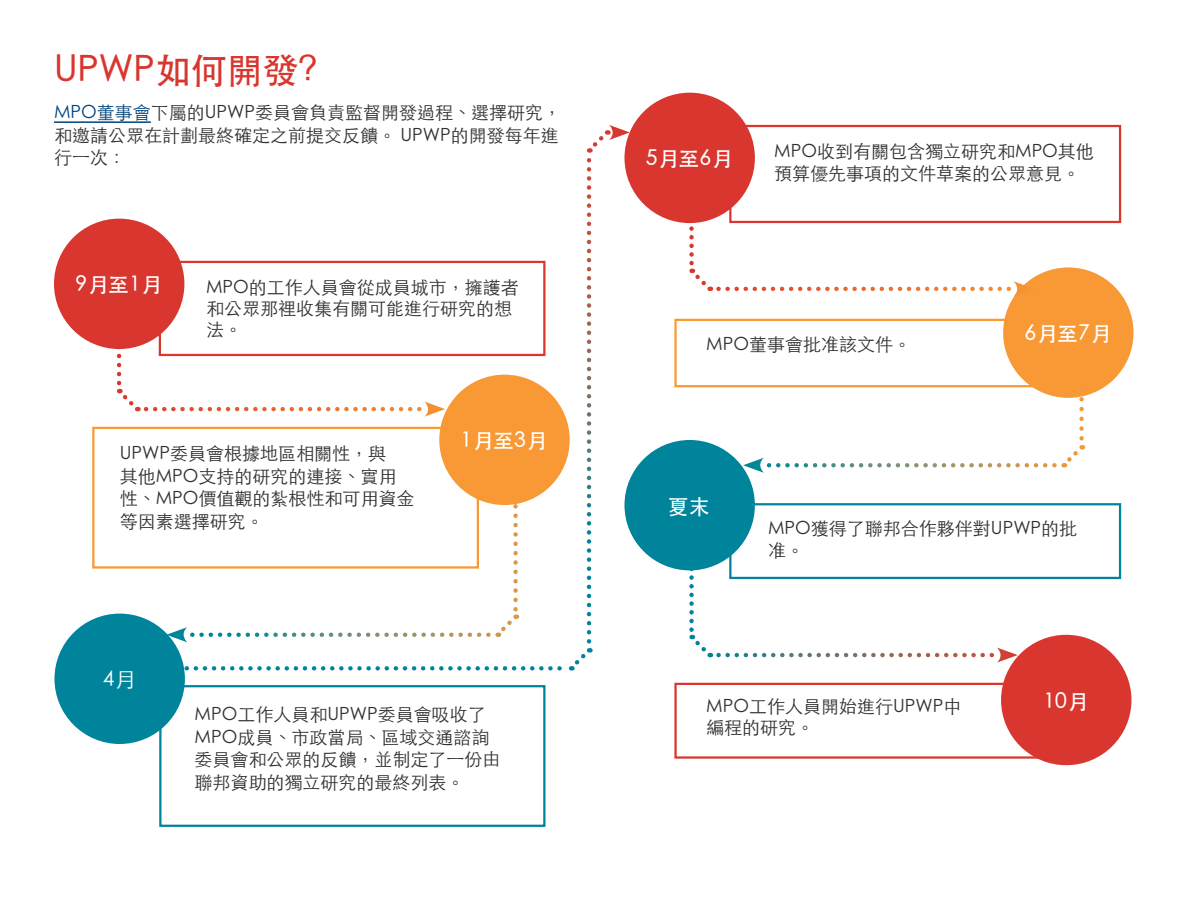
<style>
.page{position:relative;width:1188px;height:918px;background:#fff}
.page>*{position:absolute;margin:0;border:0;box-sizing:border-box;transform-origin:0 0}
.Heading_1{font:500 36px "ST Heiti TC";color:#d8362e}
.t1{font:500 21px "ST Heiti TC";color:#fff}
.t2{font:300 21px "ST Heiti TC";color:#fff}
.t3{font:300 18px/22.5px "ST Heiti TC";color:#312f30}
.s1{color:#00447b}
</style>
<div class="page">
<hr style="left:54px;top:121px;width:97px;height:2px;background:#00447b">
<svg style="left:117px;top:346px;width:23px;height:66px"></svg>
<div style="left:54px;top:219px;width:130px;height:130px;background:#d8362e;border-radius:50%"></div>
<svg style="left:146px;top:125px;width:483px;height:546px"></svg>
<div style="left:92px;top:427px;width:387px;height:142px;border:2px solid #f89935"></div>
<div style="left:439px;top:375px;width:131px;height:130px;background:#f89935;border-radius:50%"></div>
<div style="left:159px;top:685px;width:387px;height:142px;border:2px solid #00849b"></div>
<div style="left:54px;top:614px;width:131px;height:130px;background:#00849b;border-radius:50%"></div>
<div style="left:729px;top:503px;width:392px;height:76px;border:2px solid #00849b"></div>
<div style="left:624px;top:440px;width:131px;height:130px;background:#00849b;border-radius:50%"></div>
<div style="left:674px;top:319px;width:367px;height:68px;border:2px solid #f89935"></div>
<div style="left:1003px;top:267px;width:131px;height:131px;background:#f89935;border-radius:50%"></div>
<div style="left:674px;top:683px;width:367px;height:76px;border:2px solid #d8362e"></div>
<div style="left:1001px;top:635px;width:130px;height:130px;background:#d8362e;border-radius:50%"></div>
<svg style="left:689px;top:229px;width:345px;height:67px"></svg>
<svg style="left:743px;top:399px;width:341px;height:74px"></svg>
<svg style="left:689px;top:569px;width:24px;height:89px"></svg>
<svg style="left:719px;top:647px;width:299px;height:16px"></svg>
<div style="left:729px;top:125px;width:392px;height:98px;border:2px solid #d8362e"></div>
<div style="left:624px;top:93px;width:131px;height:130px;background:#d8362e;border-radius:50%"></div>
<p class="Heading_1" style="left:54px;top:50px;width:264px">UPWP如何開發?</p>
<p class="t3" style="left:54px;top:99px;width:509px"><span class="s1">MPO董事會</span>下屬的UPWP委員會負責監督開發過程、選擇研究，和邀請公眾在計劃最終確定之前提交反饋。 UPWP的開發每年進行一次：</p>
<p class="t1" style="left:75px;top:273px;width:88px">9月至1月</p>
<p class="t3" style="left:206px;top:275px;width:314px;line-height:21px">MPO的工作人員會從成員城市，擁護者和公眾那裡收集有關可能進行研究的想法。</p>
<p class="t3" style="left:120px;top:441px;width:296px">UPWP委員會根據地區相關性，與<br>其他MPO支持的研究的連接、實用性、MPO價值觀的紮根性和可用資金等因素選擇研究。</p>
<p class="t1" style="left:461px;top:429px;width:88px">1月至3月</p>
<p class="t2" style="left:103px;top:661px;width:34px">4月</p>
<p class="t3" style="left:195px;top:701px;width:307px">MPO工作人員和UPWP委員會吸收了<br>MPO成員、市政當局、區域交通諮詢委員會和公眾的反饋，並制定了一份由聯邦資助的獨立研究的最終列表。</p>
<p class="t1" style="left:646px;top:147px;width:88px">5月至6月</p>
<p class="t3" style="left:774px;top:138px;width:321px">MPO收到有關包含獨立研究和MPO其他預算優先事項的文件草案的公眾意見。</p>
<p class="t3" style="left:706px;top:331px;width:206px">MPO董事會批准該文件。</p>
<p class="t1" style="left:668px;top:495px;width:43px">夏末</p>
<p class="t1" style="left:1024px;top:322px;width:88px">6月至7月</p>
<p class="t3" style="left:768px;top:515px;width:311px">MPO獲得了聯邦合作夥伴對UPWP的批准。</p>
<p class="t3" style="left:706px;top:694px;width:257px;line-height:21px">MPO工作人員開始進行UPWP中編程的研究。</p>
<p class="t1" style="left:1043px;top:689px;width:46px">10月</p>
</div>
